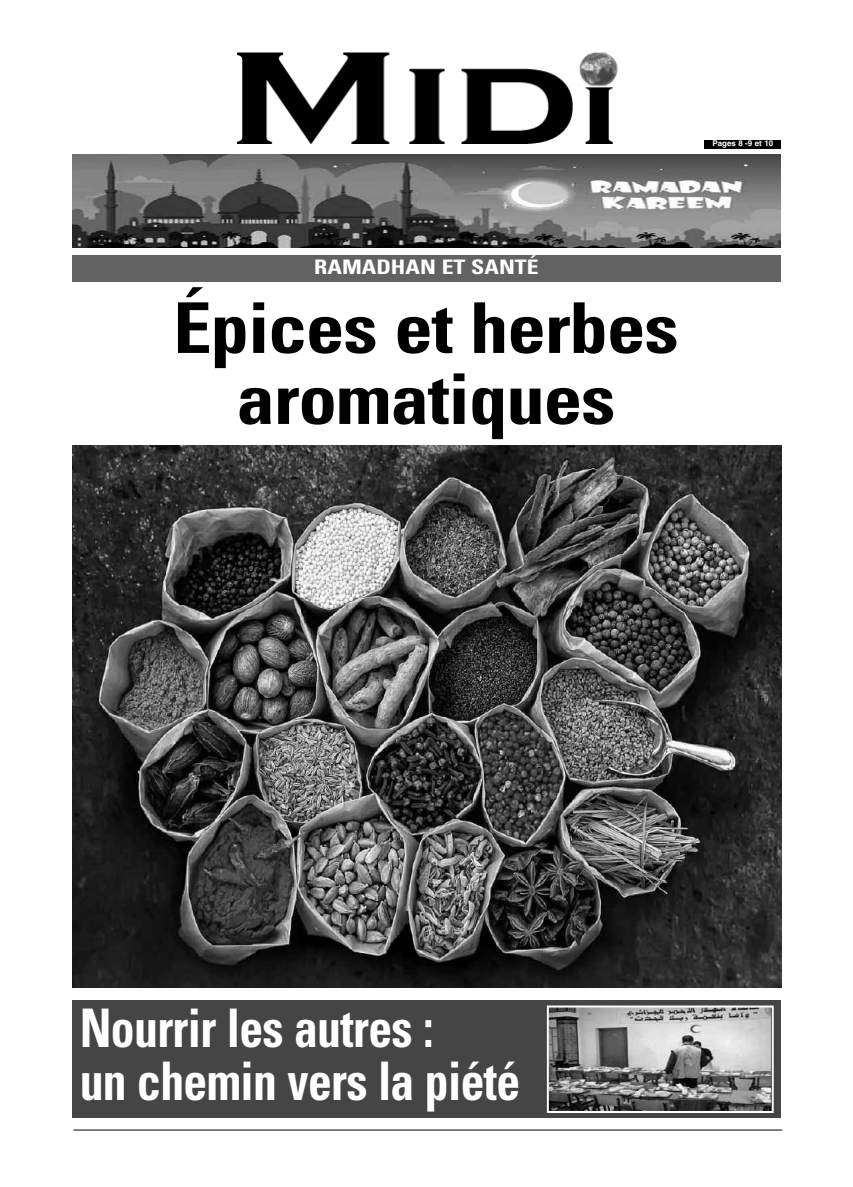
<style>
.page{position:relative;width:853px;height:1187px;background:#fff}
.page>*{position:absolute;margin:0;border:0;box-sizing:border-box;transform-origin:0 0}
.t1{font:700 condensed 70px/71px "Univers";letter-spacing:-.015em;color:#000;text-align:center;scale:1.1 1}
.t2{font:700 condensed 53.2px/53.2px "Univers";letter-spacing:-.015em;color:#fff;scale:.9 1}
.t3{font:700 condensed 20px "Univers";color:#fff;scale:1.19 1}
.t4{font:700 8px "Helvetica";color:#fff}
</style>
<div class="page">
<div style="left:72px;top:1000px;width:709px;height:117px;background:#454545"></div>
<img style="left:72px;top:446px;width:710px;height:541px">
<hr style="left:73px;top:1130px;width:709px;height:1px;background:#000">
<img style="left:238px;top:52px;width:380px;height:92px">
<div style="left:72px;top:255px;width:709px;height:27px;background:#626262"></div>
<div style="left:705px;top:140px;width:76px;height:9px;background:#000"></div>
<img style="left:72px;top:155px;width:709px;height:92px">
<img style="left:550px;top:1008px;width:221px;height:102px">
<div style="left:547px;top:1005px;width:227px;height:108px;border:2px solid #fff"></div>
<p class="t4" style="left:712px;top:138px;width:62px">Pages 8 -9 et 10</p>
<p class="t3" style="left:314px;top:259px;width:190px">RAMADHAN ET SANTÉ</p>
<h1 class="t1" style="left:173px;top:298px;width:461px">Épices et herbes aromatiques</h1>
<p class="t2" style="left:80px;top:1005px;width:491px">Nourrir les autres :<br>un chemin vers la piété</p>
</div>
